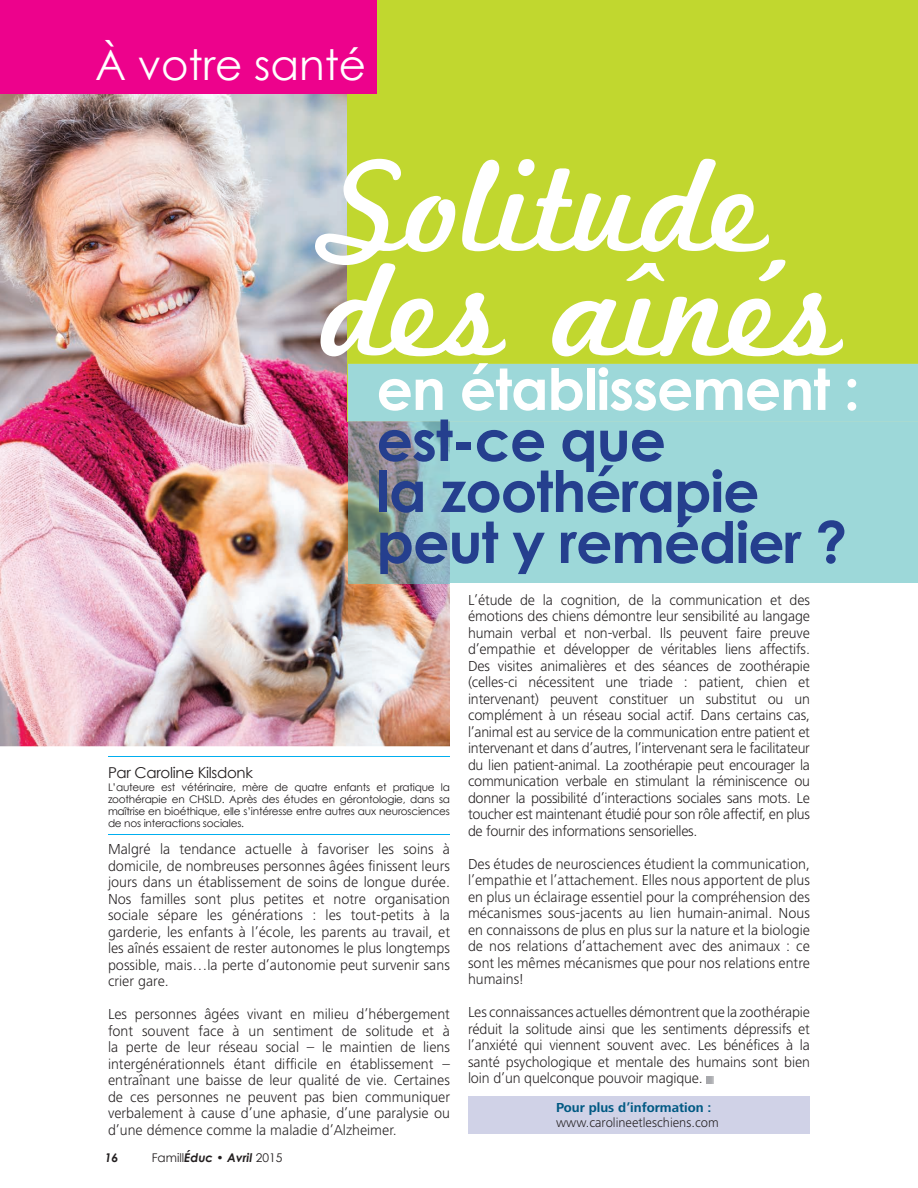
<style>
.page{position:relative;width:918px;height:1188px;background:#fff}
.page>*{position:absolute;margin:0;border:0;box-sizing:border-box;transform-origin:0 0}
.t1{font:137.85px/104.4px "Marketing Script";color:#fff}
.t2{font:700 57px/51px "Century Gothic";letter-spacing:-.02em;color:#253f8e}
.t3{font:700 57px "Century Gothic";letter-spacing:-.02em;color:#fff}
.t4{font:42px "Century Gothic";color:#fff}
.t5{font:300 15px/16.5px "Frutiger Next LT";color:#231f20;text-align:justify}
.t6{font:15px "Century Gothic";letter-spacing:-.02em;color:#231f20}
.t7{font:300 13.5px "Frutiger Next LT";color:#231f20}
.t8{font:700 13.5px "Frutiger Next LT";color:#005983}
.t9{font:12px "Century Gothic";color:#231f20}
.t10{font:italic 700 12px "Century Gothic";color:#231f20}
.t11{font:10.5px/12px "Century Gothic";letter-spacing:-.02em;color:#231f20;text-align:justify}
.s1{font-weight:700;font-style:italic}
</style>
<div class="page">
<img style="left:0;top:93px;width:450px;height:653px">
<div style="left:348px;top:0;width:570px;height:421px;background:#c1d72f"></div>
<div style="left:0;top:0;width:376px;height:93px;background:#ed028c"></div>
<div style="left:450px;top:421px;width:468px;height:162px;background:#9dd8d9"></div>
<img style="left:348px;top:421px;width:102px;height:162px">
<div style="left:348px;top:364px;width:570px;height:57px;background:#9dd8d9"></div>
<svg style="left:707px;top:1077px;width:6px;height:6px"></svg>
<div style="left:468px;top:1096px;width:342px;height:38px;background:#d0d2e7"></div>
<hr style="left:108px;top:756px;width:342px;height:1px;background:#00aeef">
<hr style="left:108px;top:834px;width:342px;height:1px;background:#00aeef">
<h3 class="t4" style="left:95px;top:39px;width:273px">À votre santé</h3>
<h3 class="t4" style="left:49px;top:40px;width:303px">À votre service</h3>
<h1 class="t1" style="left:323px;top:163px;width:520px">Solitude des aînés</h1>
<h2 class="t3" style="left:376px;top:353px;width:485px">en établissement :</h2>
<h2 class="t2" style="left:376px;top:413px;width:472px">est-ce que<br>la zoothérapie peut y remédier ?</h2>
<p class="t6" style="left:108px;top:763px;width:147px">Par Caroline Kilsdonk</p>
<p class="t11" style="left:108px;top:781px;width:344px">L’auteure est vétérinaire, mère de quatre enfants et pratique la zoothérapie en CHSLD. Après des études en gérontologie, dans sa maîtrise en bioéthique, elle s’intéresse entre autres aux neurosciences de nos interactions sociales.</p>
<p class="t5" style="left:108px;top:841px;width:344px">Malgré la tendance actuelle à favoriser les soins à domicile, de nombreuses personnes âgées finissent leurs jours dans un établissement de soins de longue durée.<br>Nos familles sont plus petites et notre organisation sociale sépare les générations : les tout-petits à la garderie, les enfants à l’école, les parents au travail, et les aînés essaient de rester autonomes le plus longtemps possible, mais…la perte d’autonomie peut survenir sans crier gare.</p>
<p class="t5" style="left:108px;top:1006px;width:344px">Les personnes âgées vivant en milieu d’hébergement font souvent face à un sentiment de solitude et à la perte de leur réseau social – le maintien de liens intergénérationnels étant difficile en établissement – entraînant une baisse de leur qualité de vie. Certaines de ces personnes ne peuvent pas bien communiquer verbalement à cause d’une aphasie, d’une paralysie ou d’une démence comme la maladie d’Alzheimer.</p>
<p class="t10" style="left:105px;top:1150px;width:15px">16</p>
<p class="t9" style="left:152px;top:1151px;width:132px">Famill<span class="s1">Éduc • Avril</span> 2015</p>
<p class="t5" style="left:468px;top:592px;width:344px">L’étude de la cognition, de la communication et des émotions des chiens démontre leur sensibilité au langage humain verbal et non-verbal. Ils peuvent faire preuve d’empathie et développer de véritables liens affectifs.<br>Des visites animalières et des séances de zoothérapie (celles-ci nécessitent une triade : patient, chien et intervenant) peuvent constituer un substitut ou un complément à un réseau social actif. Dans certains cas, l’animal est au service de la communication entre patient et intervenant et dans d’autres, l’intervenant sera le facilitateur du lien patient-animal. La zoothérapie peut encourager la communication verbale en stimulant la réminiscence ou donner la possibilité d’interactions sociales sans mots. Le toucher est maintenant étudié pour son rôle affectif, en plus de fournir des informations sensorielles.</p>
<p class="t5" style="left:468px;top:856px;width:344px">Des études de neurosciences étudient la communication, l’empathie et l’attachement. Elles nous apportent de plus en plus un éclairage essentiel pour la compréhension des mécanismes sous-jacents au lien humain-animal. Nous en connaissons de plus en plus sur la nature et la biologie de nos relations d’attachement avec des animaux : ce sont les mêmes mécanismes que pour nos relations entre humains!</p>
<p class="t5" style="left:468px;top:1004px;width:344px">Les connaissances actuelles démontrent que la zoothérapie réduit la solitude ainsi que les sentiments dépressifs et l’anxiété qui viennent souvent avec. Les bénéfices à la santé psychologique et mentale des humains sont bien loin d’un quelconque pouvoir magique.</p>
<p class="t8" style="left:556px;top:1100px;width:157px">Pour plus d’information :</p>
<p class="t7" style="left:556px;top:1115px;width:164px">www.carolineetleschiens.com</p>
</div>
